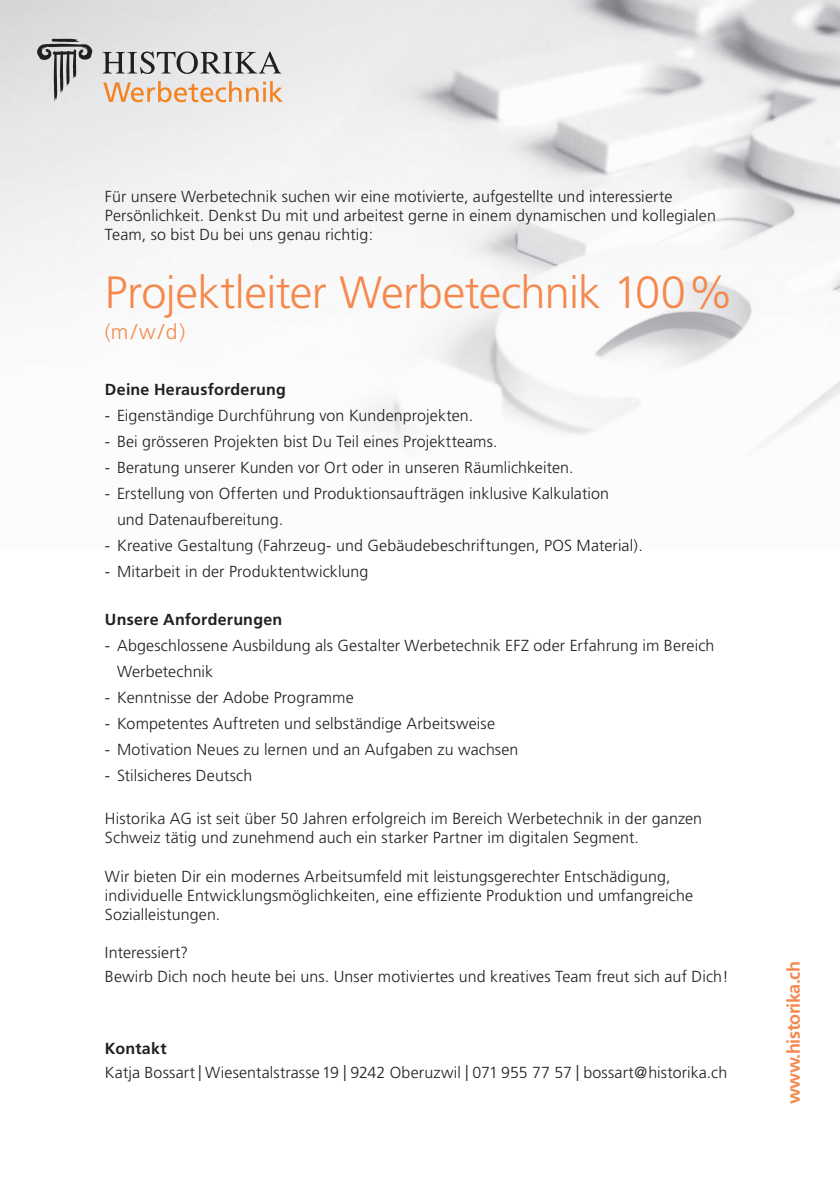
<style>
.page{position:relative;width:840px;height:1191px;background:#fff}
.page>*{position:absolute;margin:0;border:0;box-sizing:border-box;transform-origin:0 0}
.t1{font:300 45.2px "Frutiger";letter-spacing:-.015em;color:#f5884c}
.t2{font:300 21px "Frutiger";color:#f5884c}
.t3{font:700 18px "Frutiger";letter-spacing:-.025em;color:#f5884c}
.t4{font:300 16px/19.2px "Frutiger";letter-spacing:.005em;color:#231f20}
.t5{font:700 16px "Frutiger";letter-spacing:.015em;color:#231f20}
</style>
<div class="page">
<img style="left:433px;top:0;width:262px;height:269px">
<img style="left:695px;top:0;width:144px;height:443px">
<img style="left:767px;top:141px;width:72px;height:302px">
<img style="left:337px;top:269px;width:397px;height:179px">
<img style="left:0;top:270px;width:303px;height:55px">
<svg style="left:103px;top:81px;width:180px;height:21px;background:#eccaad"></svg>
<svg style="left:103px;top:51px;width:178px;height:23px;background:#acacad"></svg>
<svg style="left:37px;top:39px;width:55px;height:63px;background:#b1b1b2"></svg>
<p class="t4" style="left:105px;top:187px;width:612px">Für unsere Werbetechnik suchen wir eine motivierte, aufgestellte und interessierte<br>Persönlichkeit. Denkst Du mit und arbeitest gerne in einem dynamischen und kollegialen<br>Team, so bist Du bei uns genau richtig:</p>
<h1 class="t1" style="left:105px;top:267px;width:629px">Projektleiter Werbetechnik 100%</h1>
<h2 class="t2" style="left:105px;top:319px;width:82px">( m / w / d )</h2>
<p class="t5" style="left:105px;top:379px;width:182px">Deine Herausforderung</p>
<p class="t4" style="left:105px;top:405px;width:369px">- Eigenständige Durchführung von Kundenprojekten.</p>
<p class="t4" style="left:105px;top:431px;width:394px">- Bei grösseren Projekten bist Du Teil eines Projektteams.</p>
<p class="t4" style="left:105px;top:457px;width:470px">- Beratung unserer Kunden vor Ort oder in unseren Räumlichkeiten.</p>
<p class="t4" style="left:117px;top:480px;width:493px;line-height:26px;text-indent:-12px">- Erstellung von Offerten und Produktionsaufträgen inklusive Kalkulation und Datenaufbereitung.</p>
<p class="t4" style="left:105px;top:535px;width:539px">- Kreative Gestaltung (Fahrzeug- und Gebäudebeschriftungen, POS Material).</p>
<p class="t4" style="left:105px;top:561px;width:265px">- Mitarbeit in der Produktentwicklung</p>
<p class="t5" style="left:105px;top:609px;width:179px">Unsere Anforderungen</p>
<p class="t4" style="left:117px;top:632px;width:598px;line-height:26px;text-indent:-12px">- Abgeschlossene Ausbildung als Gestalter Werbetechnik EFZ oder Erfahrung im Bereich<br>Werbetechnik</p>
<p class="t4" style="left:105px;top:687px;width:250px">- Kenntnisse der Adobe Programme</p>
<p class="t4" style="left:105px;top:713px;width:391px">- Kompetentes Auftreten und selbständige Arbeitsweise</p>
<p class="t4" style="left:105px;top:739px;width:415px">- Motivation Neues zu lernen und an Aufgaben zu wachsen</p>
<p class="t4" style="left:105px;top:765px;width:149px">- Stilsicheres Deutsch</p>
<p class="t4" style="left:105px;top:809px;width:598px">Historika AG ist seit über 50 Jahren erfolgreich im Bereich Werbetechnik in der ganzen<br>Schweiz tätig und zunehmend auch ein starker Partner im digitalen Segment.</p>
<p class="t4" style="left:105px;top:866px;width:589px">Wir bieten Dir ein modernes Arbeitsumfeld mit leistungsgerechter Entschädigung, individuelle Entwicklungsmöglichkeiten, eine effiziente Produktion und umfangreiche<br>Sozialleistungen.</p>
<p class="t4" style="left:105px;top:941px;width:624px;line-height:24px">Interessiert?<br>Bewirb Dich noch heute bei uns. Unser motiviertes und kreatives Team freut sich auf Dich!</p>
<p class="t5" style="left:105px;top:1039px;width:63px">Kontakt</p>
<p class="t4" style="left:105px;top:1063px;width:623px">Katja Bossart | Wiesentalstrasse 19 | 9242 Oberuzwil | 071 955 77 57 | bossart@historika.ch</p>
<p class="t3" style="left:782px;top:1104px;width:145px;rotate:-90deg">www.historika.ch</p>
</div>
